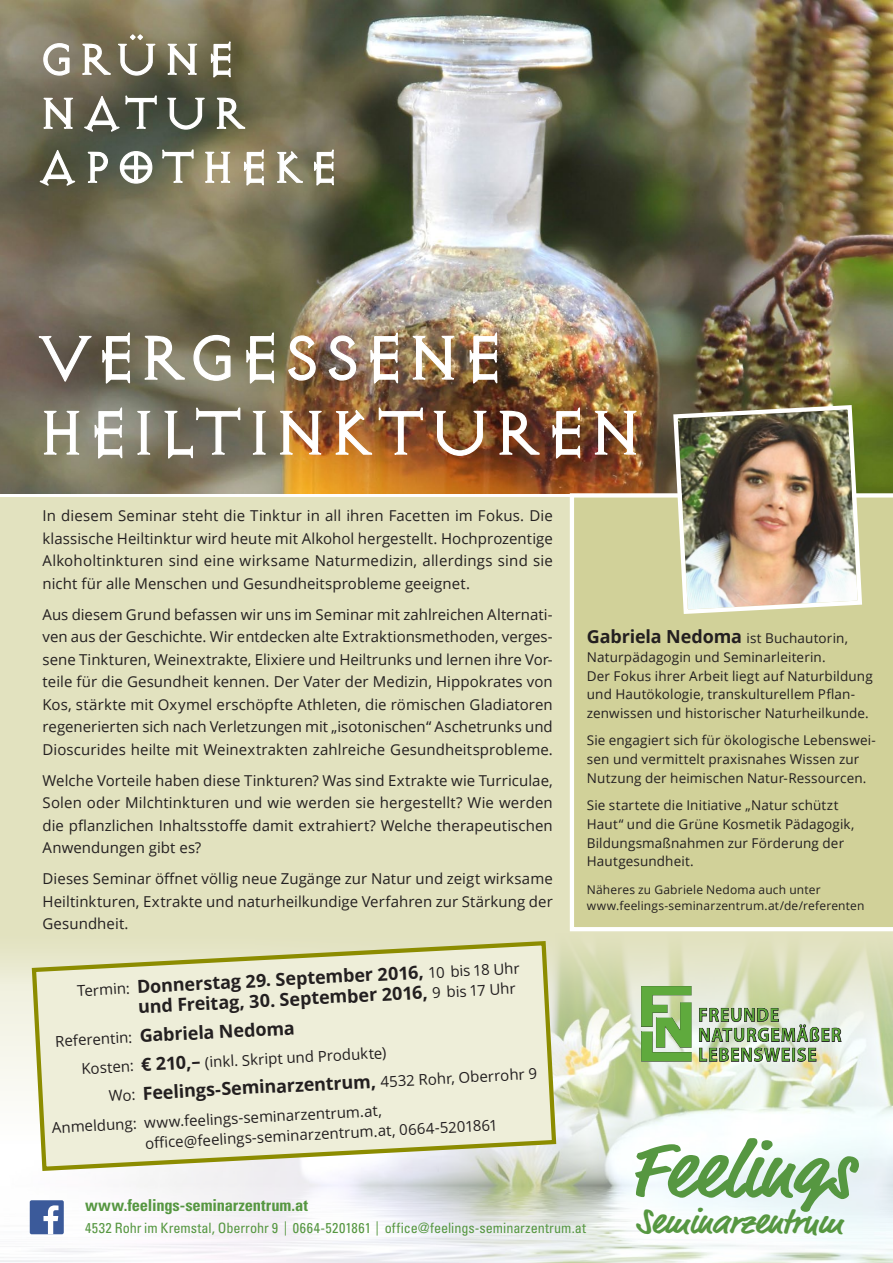
<style>
.page{position:relative;width:893px;height:1263px;background:#fff}
.page>*{position:absolute;margin:0;border:0;box-sizing:border-box;transform-origin:0 0}
.t1{font:90px/75px "Avalon Quest SWFTE";letter-spacing:.08em;color:#fff}
.t2{font:63px/54px "Avalon Quest SWFTE";letter-spacing:.145em;color:#fff}
.t3{font:700 36px "Market";color:#569741}
.t4{font:700 18px/20.2px "Open Sans";color:#231f20;text-align:right}
.t5{font:700 condensed 16.5px "Univers";letter-spacing:-.005em;color:#569741}
.t6{font:15px/22.5px "Open Sans";letter-spacing:.005em;color:#231f20;text-align:justify}
.t7{font:condensed 14.25px "Univers";color:#569741}
.t8{font:13.5px/18.8px "Open Sans";letter-spacing:.01em;color:#231f20}
.t9{font:12px/16.5px "Open Sans";letter-spacing:.015em;color:#231f20}
.s1{font-weight:400;font-size:15px}
.s2{font-weight:700;font-size:18px}
</style>
<div class="page">
<img style="left:0;top:1037px;width:893px;height:226px">
<svg style="left:635px;top:1138px;width:224px;height:74px"></svg>
<img style="left:0;top:0;width:893px;height:493px">
<div style="left:0;top:497px;width:570px;height:434px;background:#e2e2bf"></div>
<svg style="left:544px;top:931px;width:349px;height:106px;background:#dbdfbd"></svg>
<div style="left:0;top:931px;width:544px;height:213px;background:linear-gradient(to bottom,#e6e6c8,#fff)"></div>
<div style="left:568px;top:491px;width:325px;height:442px;background:#d1d199"></div>
<img style="left:641px;top:987px;width:200px;height:74px">
<svg style="left:43px;top:42px;width:27px;height:34px"></svg>
<svg style="left:81px;top:33px;width:76px;height:43px;background:#857f68"></svg>
<svg style="left:167px;top:43px;width:32px;height:33px"></svg>
<svg style="left:210px;top:36px;width:22px;height:44px"></svg>
<svg style="left:43px;top:97px;width:32px;height:33px"></svg>
<svg style="left:83px;top:93px;width:75px;height:40px;background:#65675a"></svg>
<svg style="left:165px;top:97px;width:41px;height:33px"></svg>
<svg style="left:215px;top:97px;width:31px;height:32px"></svg>
<svg style="left:38px;top:147px;width:39px;height:40px;background:#696956"></svg>
<svg style="left:83px;top:151px;width:26px;height:32px"></svg>
<svg style="left:119px;top:150px;width:34px;height:34px"></svg>
<svg style="left:162px;top:147px;width:33px;height:36px"></svg>
<svg style="left:204px;top:151px;width:29px;height:32px"></svg>
<svg style="left:243px;top:144px;width:22px;height:44px"></svg>
<svg style="left:272px;top:149px;width:32px;height:34px"></svg>
<svg style="left:313px;top:144px;width:22px;height:44px"></svg>
<svg style="left:33px;top:335px;width:63px;height:49px;background:#6e6459"></svg>
<svg style="left:102px;top:327px;width:29px;height:59px;background:#817c6c"></svg>
<svg style="left:143px;top:335px;width:43px;height:45px;background:#97927f"></svg>
<svg style="left:193px;top:334px;width:38px;height:47px;background:#94907a"></svg>
<svg style="left:246px;top:327px;width:29px;height:59px;background:#8a876d"></svg>
<svg style="left:287px;top:335px;width:29px;height:46px"></svg>
<svg style="left:328px;top:335px;width:29px;height:46px"></svg>
<svg style="left:370px;top:327px;width:29px;height:59px;background:#a18973"></svg>
<svg style="left:412px;top:335px;width:44px;height:45px;background:#a98f6d"></svg>
<img style="left:469px;top:327px;width:29px;height:59px">
<svg style="left:43px;top:410px;width:39px;height:45px;background:#9b9986"></svg>
<svg style="left:94px;top:402px;width:29px;height:59px;background:#a5a397"></svg>
<svg style="left:133px;top:410px;width:22px;height:45px"></svg>
<svg style="left:162px;top:405px;width:79px;height:56px;background:#7c7768"></svg>
<svg style="left:248px;top:410px;width:23px;height:45px"></svg>
<svg style="left:279px;top:410px;width:45px;height:45px;background:#af8256"></svg>
<img style="left:331px;top:405px;width:93px;height:50px">
<svg style="left:431px;top:410px;width:57px;height:46px;background:#92633e"></svg>
<svg style="left:498px;top:410px;width:43px;height:45px;background:#794f3f"></svg>
<svg style="left:552px;top:402px;width:29px;height:59px;background:#8e674b"></svg>
<img style="left:594px;top:410px;width:45px;height:45px">
<div style="left:30px;top:1200px;width:34px;height:34px;background:#3b5a9a;border-radius:2px"></div>
<svg style="left:44px;top:1205px;width:14px;height:29px"></svg>
<img style="left:671px;top:403px;width:193px;height:213px">
<svg style="left:30px;top:939px;width:528px;height:234px;background:#e8e8ce"></svg>
<h2 class="t2" style="left:38px;top:28px;width:296px">GRÜNE<br>NATUR<br>APOTHEKE</h2>
<h1 class="t1" style="left:36px;top:315px;width:601px">VERGESSENE<br>HEILTINKTUREN</h1>
<p class="t6" style="left:43px;top:504px;width:512px">In diesem Seminar steht die Tinktur in all ihren Facetten im Fokus. Die klassische Heiltinktur wird heute mit Alkohol hergestellt. Hochprozentige Alkoholtinkturen sind eine wirksame Naturmedizin, allerdings sind sie nicht für alle Menschen und Gesundheitsprobleme geeignet.</p>
<p class="t6" style="left:43px;top:602px;width:512px">Aus diesem Grund befassen wir uns im Seminar mit zahlreichen Alternati&shy;ven aus der Geschichte. Wir entdecken alte Extraktionsmethoden, verges&shy;sene Tinkturen, Weinextrakte, Elixiere und Heiltrunks und lernen ihre Vor&shy;teile fü r die Gesundheit kennen. Der Vater der Medizin, Hippokrates von Kos, stärkte mit Oxymel erschöpfte Athleten, die römischen Gladiatoren regenerierten sich nach Verletzungen mit „isotonischen“ Aschetrunks und Dioscurides heilte mit Weinextrakten zahlreiche Gesundheitsprobleme.</p>
<p class="t6" style="left:43px;top:768px;width:512px">Welche Vorteile haben diese Tinkturen? Was sind Extrakte wie Turriculae, Solen oder Milchtinkturen und wie werden sie hergestellt? Wie werden die pflanzlichen Inhaltsstoffe damit extrahiert? Welche therapeutischen Anwendungen gibt es?</p>
<p class="t6" style="left:43px;top:867px;width:512px">Dieses Seminar öffnet völlig neue Zugänge zur Natur und zeigt wirksame Heiltinkturen, Extrakte und naturheilkundige Verfahren zur Stärkung der Gesundheit.</p>
<p class="t4" style="left:77px;top:979px;width:444px;rotate:-3deg"><span class="s1">Termin:</span> Donnerstag 29. September 2016, <span class="s1">10 bis 18 Uhr </span>und Freitag, 30. September 2016, <span class="s1">9 bis 17 Uhr</span></p>
<p class="t4" style="left:55px;top:1029px;width:241px;rotate:-3deg"><span class="s1">Referentin:</span> Gabriela Nedoma</p>
<p class="t6" style="left:81px;top:1057px;width:307px;rotate:-3deg">Kosten: <span class="s2">€ 210,–</span> (inkl. Skript und Produkte)</p>
<p class="t4" style="left:108px;top:1084px;width:430px;rotate:-3deg"><span class="s1">Wo:</span> Feelings-Seminarzentrum, <span class="s1">4532 Rohr, Oberrohr 9</span></p>
<p class="t6" style="left:144px;top:1112px;width:354px;line-height:20.2px;text-indent:-93px;rotate:-3deg">Anmeldung: www.feelings-seminarzentrum.at,<br>offi ce@feelings-seminarzentrum.at, 0664-5201861</p>
<p class="t8" style="left:587px;top:628px;width:287px"><span class="s2">Gabriela Nedoma</span> ist Buchautorin, Naturpädagogin und Seminarleiterin.<br>Der Fokus ihrer Arbeit liegt auf Naturbildung und Hautökologie, transkulturellem Pflan&shy;zenwissen und historischer Naturheilkunde.</p>
<p class="t8" style="left:587px;top:731px;width:291px">Sie engagiert sich für ökologische Lebenswei&shy;sen und vermittelt praxisnahes Wissen zur<br>Nutzung der heimischen Natur-Ressourcen.</p>
<p class="t8" style="left:587px;top:795px;width:269px">Sie startete die Initiative „Natur schützt Haut“ und die Grüne Kosmetik Pädagogik, Bildungsmaßnahmen zur Förderung der Hautgesundheit.</p>
<p class="t9" style="left:587px;top:881px;width:279px">Näheres zu Gabriele Nedoma auch unter www.feelings-seminarzentrum.at/de/referenten</p>
<p class="t5" style="left:85px;top:1195px;width:224px">www.feelings-seminarzentrum.at</p>
<p class="t7" style="left:85px;top:1219px;width:503px">4532 Rohr im Kremstal, Oberrohr 9 | 0664-5201861 | office@feelings-seminarzentrum.at</p>
<h3 class="t3" style="left:636px;top:1200px;width:208px">Seminarzentrum</h3>
</div>
